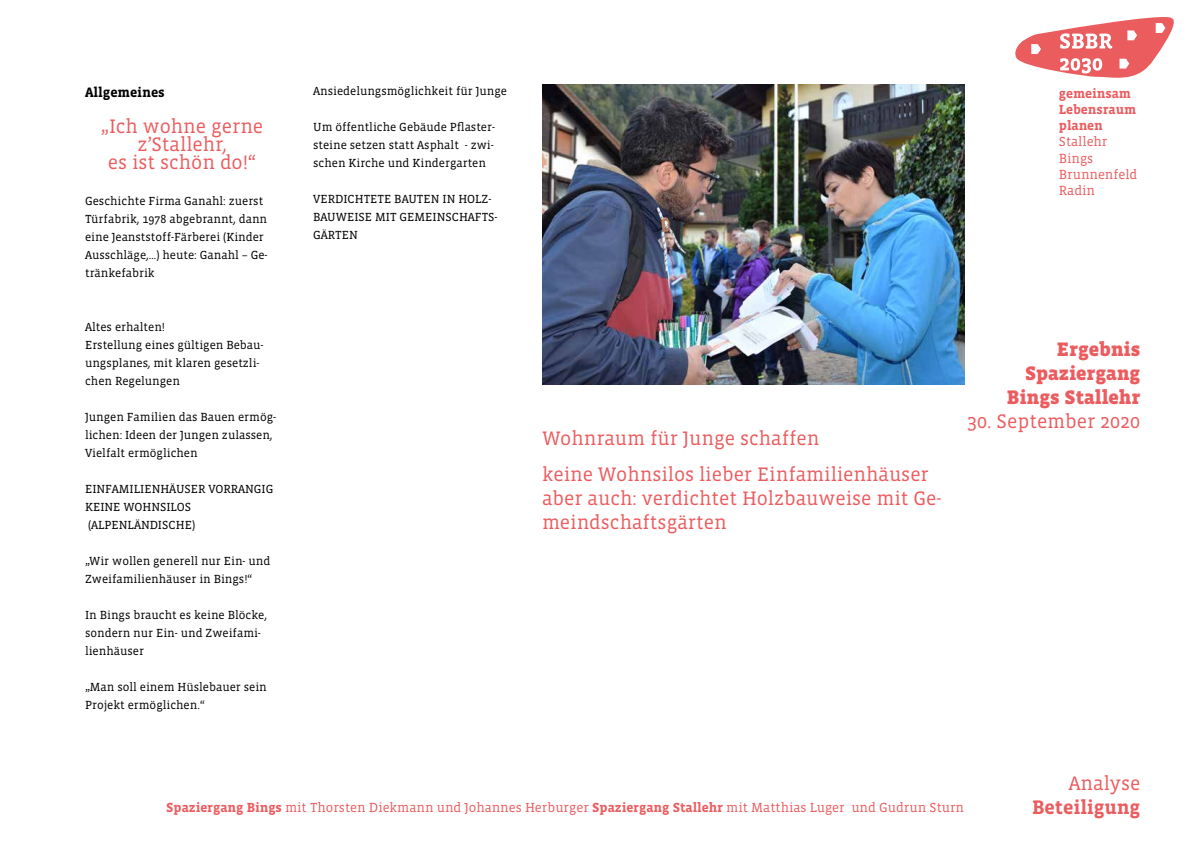
<style>
.page{position:relative;width:1191px;height:842px;background:#fff}
.page>*{position:absolute;margin:0;border:0;box-sizing:border-box;transform-origin:0 0}
.t1{font:20px/18px "Vista Slab OTCE";color:#eb5c5f}
.t2{font:900 20px/24px "Vista Slab OTCE";color:#eb5c5f;text-align:right}
.t3{font:700 20px "Vista Slab OTCE";color:#eb5c5f}
.t4{font:700 14px "Vista Slab OTCE";color:#000}
.t5{font:13.5px/16.2px "Vista Slab OTCE";color:#eb5c5f}
.t6{font:700 13.5px/16.2px "Vista Slab OTCE";color:#eb5c5f}
.t7{font:12px/18px "Vista Slab OTCE";color:#000}
.s1{font-weight:700}
</style>
<div class="page">
<svg style="left:1015px;top:17px;width:159px;height:61px"></svg>
<img style="left:543px;top:85px;width:421px;height:299px">
<p class="t4" style="left:85px;top:84px;width:81px">Allgemeines</p>
<h1 class="t1" style="left:101px;top:117px;width:164px;text-align:center">„Ich wohne gerne z’Stallehr,<br>es ist schön do!“</h1>
<p class="t7" style="left:85px;top:192px;width:184px">Geschichte Firma Ganahl: zuerst<br>Türfabrik, 1978 abgebrannt, dann eine Jeanststoff-Färberei (Kinder<br>Ausschläge,…) heute: Ganahl – Ge&shy;tränkefabrik</p>
<p class="t7" style="left:85px;top:318px;width:180px">Altes erhalten!<br>Erstellung eines gültigen Bebau&shy;ungsplanes, mit klaren gesetzli&shy;chen Regelungen</p>
<p class="t7" style="left:85px;top:408px;width:193px">Jungen Familien das Bauen ermög&shy;lichen: Ideen der Jungen zulassen,<br>Vielfalt ermöglichen</p>
<p class="t7" style="left:85px;top:480px;width:190px">EINFAMILIENHÄUSER VORRANGIG<br>KEINE WOHNSILOS (ALPENLÄNDISCHE)</p>
<p class="t7" style="left:85px;top:552px;width:187px">„Wir wollen generell nur Ein- und<br>Zweifamilienhäuser in Bings!“</p>
<p class="t7" style="left:85px;top:606px;width:183px">In Bings braucht es keine Blöcke, sondern nur Ein- und Zweifami&shy;lienhäuser</p>
<p class="t7" style="left:85px;top:678px;width:183px">„Man soll einem Hüslebauer sein<br>Projekt ermöglichen.“</p>
<p class="t7" style="left:313px;top:82px;width:195px">Ansiedelungsmöglichkeit für Junge</p>
<p class="t7" style="left:313px;top:118px;width:183px;text-align:justify">Um öffentliche Gebäude Pflaster&shy;steine setzen statt Asphalt - zwi&shy;schen Kirche und Kindergarten</p>
<p class="t7" style="left:313px;top:190px;width:186px">VERDICHTETE BAUTEN IN HOLZ-<br>BAUWEISE MIT GEMEINSCHAFTS-<br>GÄRTEN</p>
<p class="t6" style="left:1059px;top:85px;width:79px">gemeinsam<br>Lebensraum planen</p>
<p class="t5" style="left:1059px;top:134px;width:80px">Stallehr<br>Bings<br>Brunnenfeld<br>Radin</p>
<h1 class="t1" style="left:542px;top:420px;width:388px;line-height:36px">Wohnraum für Junge schaffen<br>keine Wohnsilos lieber Einfamilienhäuser</h1>
<h1 class="t1" style="left:542px;top:486px;width:401px;line-height:24px">aber auch: verdichtet Holzbauweise mit Ge&shy;meindschaftsgärten</h1>
<h1 class="t2" style="left:1006px;top:337px;width:135px">Ergebnis<br>Spaziergang<br>Bings Stallehr</h1>
<h1 class="t1" style="left:967px;top:412px;width:174px">30. September 2020</h1>
<h1 class="t1" style="left:1068px;top:774px;width:73px">Analyse</h1>
<p class="t5" style="left:166px;top:799px;width:799px"><span class="s1">Spaziergang Bings</span> mit Thorsten Diekmann und Johannes Herburger <span class="s1">Spaziergang Stallehr</span> mit Matthias Luger und Gudrun Sturn</p>
<h1 class="t3" style="left:1032px;top:795px;width:110px">Beteiligung</h1>
</div>
